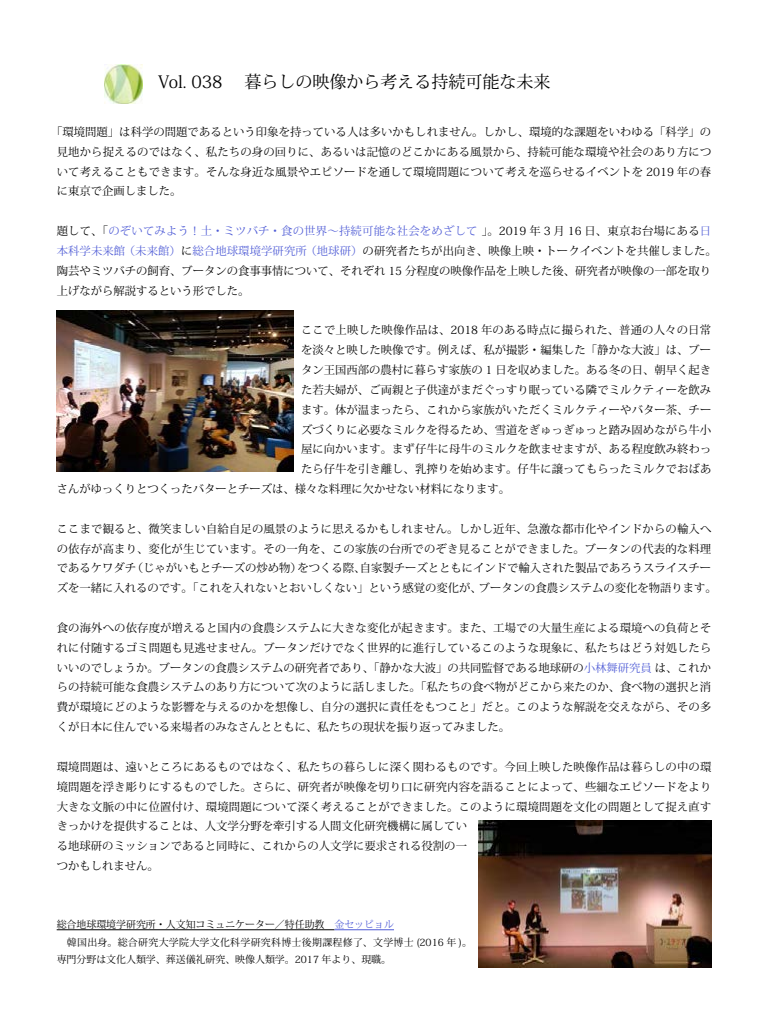
<style>
.page{position:relative;width:768px;height:1024px;background:#fff}
.page>*{position:absolute;margin:0;border:0;box-sizing:border-box;transform-origin:0 0}
.t1{font:17px "Koz Min Pr 6 N";color:#000}
.t2{font:11.3px/19.8px "Koz Min Pro";letter-spacing:.005em;color:#000;text-align:justify}
.t3{font:9.9px/17.4px "Koz Min Pro";color:#000}
.s1{color:#4f5cd6}
</style>
<div class="page">
<hr style="left:57px;top:930px;width:277px;height:1px;background:#000">
<hr style="left:334px;top:930px;width:60px;height:1px;background:#4f5cd6">
<img style="left:104px;top:65px;width:39px;height:38px">
<img style="left:57px;top:310px;width:236px;height:162px">
<img style="left:478px;top:821px;width:233px;height:146px">
<h1 class="t1" style="left:158px;top:72px;width:394px">Vol. 038　暮らしの映像から考える持続可能な未来</h1>
<p class="t2" style="left:57px;top:121px;width:656px;text-indent:-6px">「環境問題」は科学の問題であるという印象を持っている人は多いかもしれません。しかし、環境的な課題をいわゆる「科学」の見地から捉えるのではなく、私たちの身の回りに、あるいは記憶のどこかにある風景から、持続可能な環境や社会のあり方について考えることもできます。そんな身近な風景やエピソードを通して環境問題について考えを巡らせるイベントを 2019 年の春に東京で企画しました。</p>
<p class="t2" style="left:57px;top:221px;width:662px;text-align:left">題して、「<span class="s1">のぞいてみよう！土・ミツバチ・食の世界〜持続可能な社会をめざして</span>」。2019 年 3 月 16 日、東京お台場にある<span class="s1">日本科学未来館（未来館）</span>に<span class="s1">総合地球環境学研究所（地球研）</span>の研究者たちが出向き、映像上映・トークイベントを共催しました。陶芸やミツバチの飼育、ブータンの食事事情について、それぞれ 15 分程度の映像作品を上映した後、研究者が映像の一部を取り上げながら解説するという形でした。</p>
<p class="t2" style="left:301px;top:320px;width:412px">ここで上映した映像作品は、2018 年のある時点に撮られた、普通の人々の日常</p>
<p class="t2" style="left:301px;top:340px;width:412px">を淡々と映した映像です。例えば、私が撮影・編集した「静かな大波」は、ブー</p>
<p class="t2" style="left:301px;top:360px;width:412px">タン王国西部の農村に暮らす家族の 1 日を収めました。ある冬の日、朝早く起き</p>
<p class="t2" style="left:301px;top:379px;width:412px">た若夫婦が、ご両親と子供達がまだぐっすり眠っている隣でミルクティーを飲み</p>
<p class="t2" style="left:301px;top:399px;width:412px">ます。体が温まったら、これから家族がいただくミルクティーやバター茶、チー</p>
<p class="t2" style="left:301px;top:419px;width:412px">ズづくりに必要なミルクを得るため、雪道をぎゅっぎゅっと踏み固めながら牛小</p>
<p class="t2" style="left:301px;top:439px;width:412px">屋に向かいます。まず仔牛に母牛のミルクを飲ませますが、ある程度飲み終わっ</p>
<p class="t2" style="left:301px;top:459px;width:412px">たら仔牛を引き離し、乳搾りを始めます。仔牛に譲ってもらったミルクでおばあ</p>
<p class="t2" style="left:57px;top:479px;width:455px">さんがゆっくりとつくったバターとチーズは、様々な料理に欠かせない材料になります。</p>
<p class="t2" style="left:57px;top:518px;width:656px;text-align:right">ここまで観ると、微笑ましい自給自足の風景のように思えるかもしれません。しかし近年、急激な都市化やインドからの輸入への依存が高まり、変化が生じています。その一角を、この家族の台所でのぞき見ることができました。ブータンの代表的な料理自家製チーズとともにインドで輸入された製品であろうスライスチー</p>
<p class="t2" style="left:57px;top:558px;width:81px">であるケワダチ</p>
<p class="t2" style="left:132px;top:558px;width:172px">（じゃがいもとチーズの炒め物）</p>
<p class="t2" style="left:297px;top:558px;width:70px">をつくる際、</p>
<p class="t2" style="left:57px;top:578px;width:427px">ズを一緒に入れるのです。「これを入れないとおいしくない」という感覚の変化が、</p>
<p class="t2" style="left:57px;top:618px;width:656px">食の海外への依存度が増えると国内の食農システムに大きな変化が起きます。また、工場での大量生産による環境への負荷とそれに付随するゴミ問題も見逃せません。ブータンだけでなく世界的に進行しているこのような現象に、私たちはどう対処したらいいのでしょうか。ブータンの食農システムの研究者であり、「静かな大波」の共同監督である地球研の<span class="s1">小林舞研究員</span>は、これからの持続可能な食農システムのあり方について次のように話しました。「私たちの食べ物がどこから来たのか、食べ物の選択と消費が環境にどのような影響を与えるのかを想像し、自分の選択に責任をもつこと」だと。このような解説を交えながら、その多くが日本に住んでいる来場者のみなさんとともに、私たちの現状を振り返ってみました。</p>
<p class="t2" style="left:57px;top:756px;width:656px;text-align:left">環境問題は、遠いところにあるものではなく、私たちの暮らしに深く関わるものです。今回上映した映像作品は暮らしの中の環境問題を浮き彫りにするものでした。さらに、研究者が映像を切り口に研究内容を語ることによって、些細なエピソードをより大きな文脈の中に位置付け、環境問題について深く考えることができました。このように環境問題を文化の問題として捉え直すきっかけを提供することは、人文学分野を牽引する人間文化研究機構に属してい<br>る地球研のミッションであると同時に、これからの人文学に要求される役割の一<br>つかもしれません。</p>
<p class="t2" style="left:479px;top:578px;width:240px">ブータンの食農システムの変化を物語ります。</p>
<p class="t3" style="left:57px;top:916px;width:417px">総合地球環境学研究所・人文知コミュニケーター／特任助教　<span class="s1">金セッピョル<br></span>　韓国出身。総合研究大学院大学文化科学研究科博士後期課程修了、文学博士 (2016 年。(専門分野は文化人類学、葬送儀礼研究、映像人類学。2017 年より、現職。</p>
</div>
